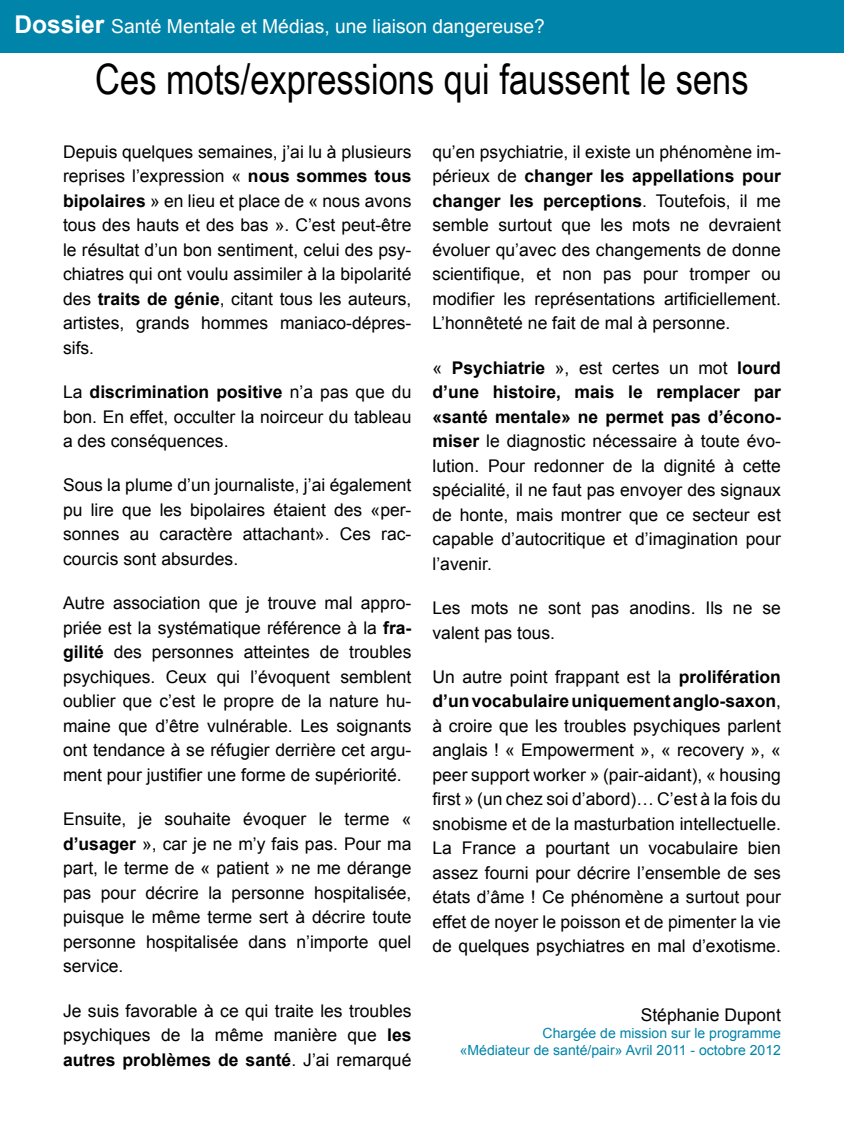
<style>
.page{position:relative;width:844px;height:1141px;background:#fff}
.page>*{position:absolute;margin:0;border:0;box-sizing:border-box;transform-origin:0 0}
.t1{font:42px "Arial Narrow";color:#000}
.t2{font:19.25px "Arial";color:#fff}
.t3{font:17.5px/24.5px "Arial";color:#000;text-align:justify}
.t4{font:14px/16.8px "Arial";color:#0084a9;text-align:right}
.s1{font-weight:700;font-size:24.5px}
.s2{font-weight:700}
</style>
<div class="page">
<div style="left:0;top:0;width:843px;height:52px;background:#0084a9"></div>
<p class="t2" style="left:15px;top:14px;width:532px"><span class="s1">Dossier</span> Santé Mentale et Médias, une liaison dangereuse?</p>
<h1 class="t1" style="left:95px;top:48px;width:654px">Ces mots/expressions qui faussent le sens</h1>
<p class="t3" style="left:63px;top:140px;width:350px">Depuis quelques semaines, j’ai lu à plusieurs reprises l’expression « <span class="s2">nous sommes tous bipolaires</span> » en lieu et place de « nous avons tous des hauts et des bas ». C’est peut-être le résultat d’un bon sentiment, celui des psy&shy;chiatres qui ont voulu assimiler à la bipolarité des <span class="s2">traits de génie</span>, citant tous les auteurs, artistes, grands hommes maniaco-dépres&shy;sifs.</p>
<p class="t3" style="left:63px;top:380px;width:350px">La <span class="s2">discrimination positive</span> n’a pas que du bon. En effet, occulter la noirceur du tableau a des conséquences.</p>
<p class="t3" style="left:63px;top:473px;width:350px">Sous la plume d’un journaliste, j’ai également pu lire que les bipolaires étaient des «per&shy;sonnes au caractère attachant». Ces rac&shy;courcis sont absurdes.</p>
<p class="t3" style="left:63px;top:591px;width:350px">Autre association que je trouve mal appro&shy;priée est la systématique référence à la <span class="s2">fra&shy;gilité</span> des personnes atteintes de troubles psychiques. Ceux qui l’évoquent semblent oublier que c’est le propre de la nature hu&shy;maine que d’être vulnérable. Les soignants ont tendance à se réfugier derrière cet argu&shy;ment pour justifier une forme de supériorité.</p>
<p class="t3" style="left:63px;top:807px;width:350px">Ensuite, je souhaite évoquer le terme « <span class="s2">d’usager</span> », car je ne m’y fais pas. Pour ma part, le terme de « patient » ne me dérange pas pour décrire la personne hospitalisée, puisque le même terme sert à décrire toute personne hospitalisée dans n’importe quel service.</p>
<p class="t3" style="left:63px;top:998px;width:350px">Je suis favorable à ce qui traite les troubles psychiques de la même manière que <span class="s2">les autres problèmes de santé</span>. J’ai remarqué</p>
<p class="t3" style="left:432px;top:140px;width:350px">qu’en psychiatrie, il existe un phénomène im&shy;périeux de <span class="s2">changer les appellations pour changer les perceptions</span>. Toutefois, il me semble surtout que les mots ne devraient évoluer qu’avec des changements de donne scientifique, et non pas pour tromper ou modifier les représentations artificiellement.<br>L’honnêteté ne fait de mal à personne.</p>
<p class="t3" style="left:432px;top:355px;width:350px">« <span class="s2">Psychiatrie</span> », est certes un mot <span class="s2">lourd d’une histoire, mais le remplacer par «santé mentale» ne permet pas d’écono&shy;miser</span> le diagnostic nécessaire à toute évo&shy;lution. Pour redonner de la dignité à cette spécialité, il ne faut pas envoyer des signaux de honte, mais montrer que ce secteur est capable d’autocritique et d’imagination pour l’avenir.</p>
<p class="t3" style="left:432px;top:596px;width:350px">Les mots ne sont pas anodins. Ils ne se valent pas tous.</p>
<p class="t3" style="left:432px;top:665px;width:350px">Un autre point frappant est la <span class="s2">prolifération d’un vocabulaire uniquement anglo-saxon</span>, à croire que les troubles psychiques parlent anglais ! « Empowerment », « recovery », « peer support worker » (pair-aidant), « housing first » (un chez soi d’abord)… C’est à la fois du snobisme et de la masturbation intellectuelle.<br>La France a pourtant un vocabulaire bien assez fourni pour décrire l’ensemble de ses états d’âme ! Ce phénomène a surtout pour effet de noyer le poisson et de pimenter la vie de quelques psychiatres en mal d’exotisme.</p>
<p class="t3" style="left:640px;top:1003px;width:142px">Stéphanie Dupont</p>
<p class="t4" style="left:459px;top:1025px;width:322px">Chargée de mission sur le programme<br>«Médiateur de santé/pair» Avril 2011 - octobre 2012</p>
</div>
